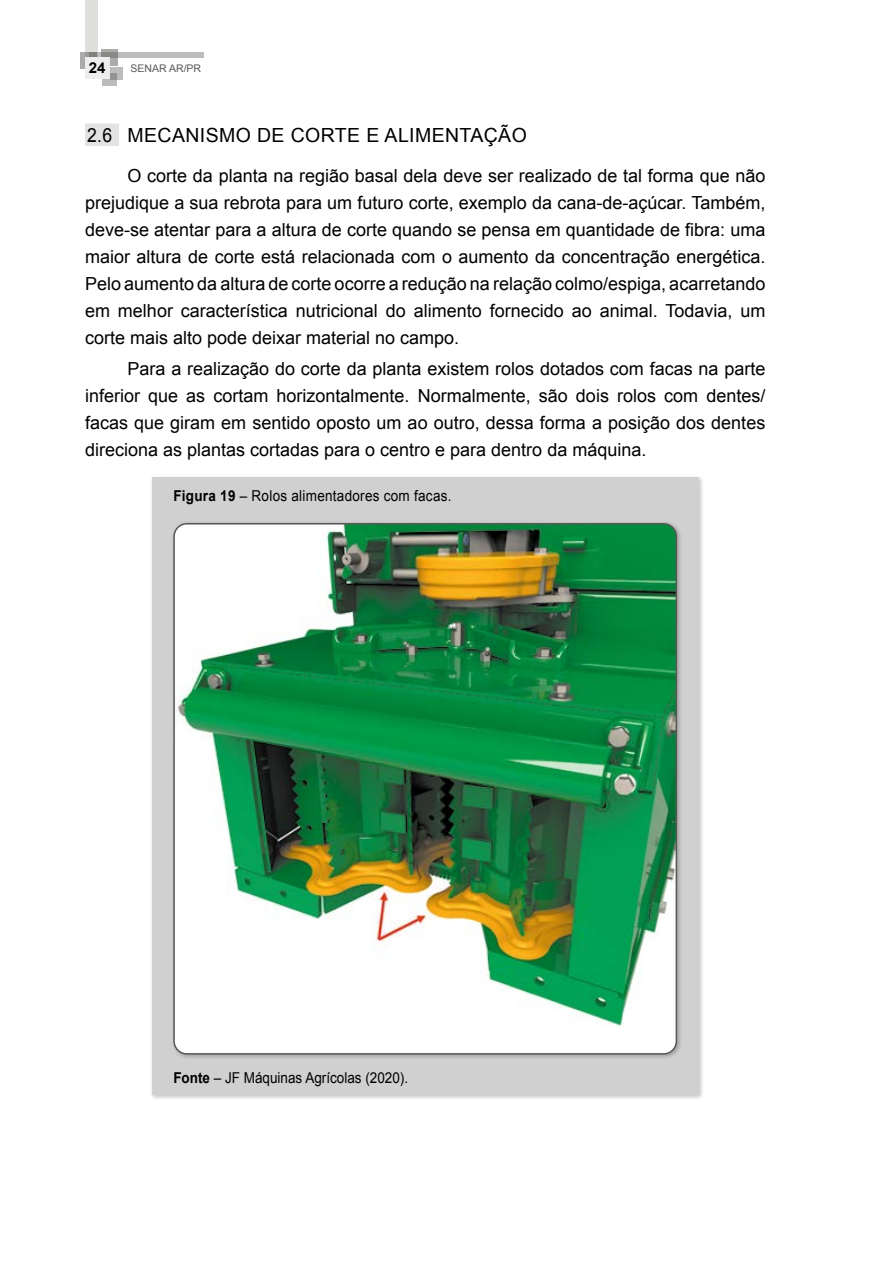
<style>
.page{position:relative;width:893px;height:1263px;background:#fff}
.page>*{position:absolute;margin:0;border:0;box-sizing:border-box;transform-origin:0 0}
.t1{font:19.5px "Arial";letter-spacing:.02em;color:#000;scale:.9 1}
.t2{font:18px/27px "Arial";color:#000;text-align:justify}
.t3{font:15px "Arial";letter-spacing:.02em;color:#000;scale:.9 1}
.t4{font:15px "Arial";color:#000;scale:.9 1}
.t5{font:700 15px "Arial";color:#000}
.t6{font:10.5px "Arial";color:#575756}
.s1{font-weight:700}
</style>
<div class="page">
<svg style="left:102px;top:73px;width:15px;height:12px"></svg>
<svg style="left:111px;top:67px;width:12px;height:12px"></svg>
<div style="left:80px;top:52px;width:17px;height:16px;background:#ababaa"></div>
<svg style="left:101px;top:50px;width:17px;height:16px"></svg>
<svg style="left:97px;top:52px;width:107px;height:6px"></svg>
<svg style="left:85px;top:0;width:12px;height:58px"></svg>
<div style="left:85px;top:58px;width:24px;height:21px;background:#ededed"></div>
<div style="left:85px;top:124px;width:34px;height:22px;background:#e3e3e3"></div>
<div style="left:149px;top:476px;width:555px;height:625px;background:#000;opacity:.25"></div>
<div style="left:152px;top:478px;width:546px;height:617px;background:#d0d0d0"></div>
<div style="left:171px;top:521px;width:511px;height:539px;background:#000;opacity:.25"></div>
<div style="left:174px;top:524px;width:502px;height:530px;background:#fff;border-radius:13px"></div>
<img style="left:174px;top:524px;width:502px;height:502px">
<div style="left:173px;top:523px;width:504px;height:531px;border:2px solid #575756;border-radius:13px"></div>
<p class="t5" style="left:89px;top:57px;width:18px">24</p>
<p class="t6" style="left:131px;top:61px;width:72px">SENAR AR/PR</p>
<p class="t1" style="left:87px;top:122px;width:490px">2.6 MECANISMO DE CORTE E ALIMENTAÇÃO</p>
<p class="t2" style="left:85px;top:162px;width:682px;text-indent:43px">O corte da planta na região basal dela deve ser realizado de tal forma que não prejudique a sua rebrota para um futuro corte, exemplo da cana-de-açúcar. Também, deve-se atentar para a altura de corte quando se pensa em quantidade de fibra: uma maior altura de corte está relacionada com o aumento da concentração energética.<br>Pelo aumento da altura de corte ocorre a redução na relação colmo/espiga, acarretando em melhor característica nutricional do alimento fornecido ao animal. Todavia, um corte mais alto pode deixar material no campo.</p>
<p class="t2" style="left:85px;top:355px;width:682px;text-indent:43px">Para a realização do corte da planta existem rolos dotados com facas na parte inferior que as cortam horizontalmente. Normalmente, são dois rolos com dentes/ facas que giram em sentido oposto um ao outro, dessa forma a posição dos dentes direciona as plantas cortadas para o centro e para dentro da máquina.</p>
<p class="t3" style="left:173px;top:486px;width:311px"><span class="s1">Figura 19</span> – Rolos alimentadores com facas.</p>
<p class="t4" style="left:173px;top:1067px;width:262px"><span class="s1">Fonte</span> – JF Máquinas Agrícolas (2020).</p>
</div>
